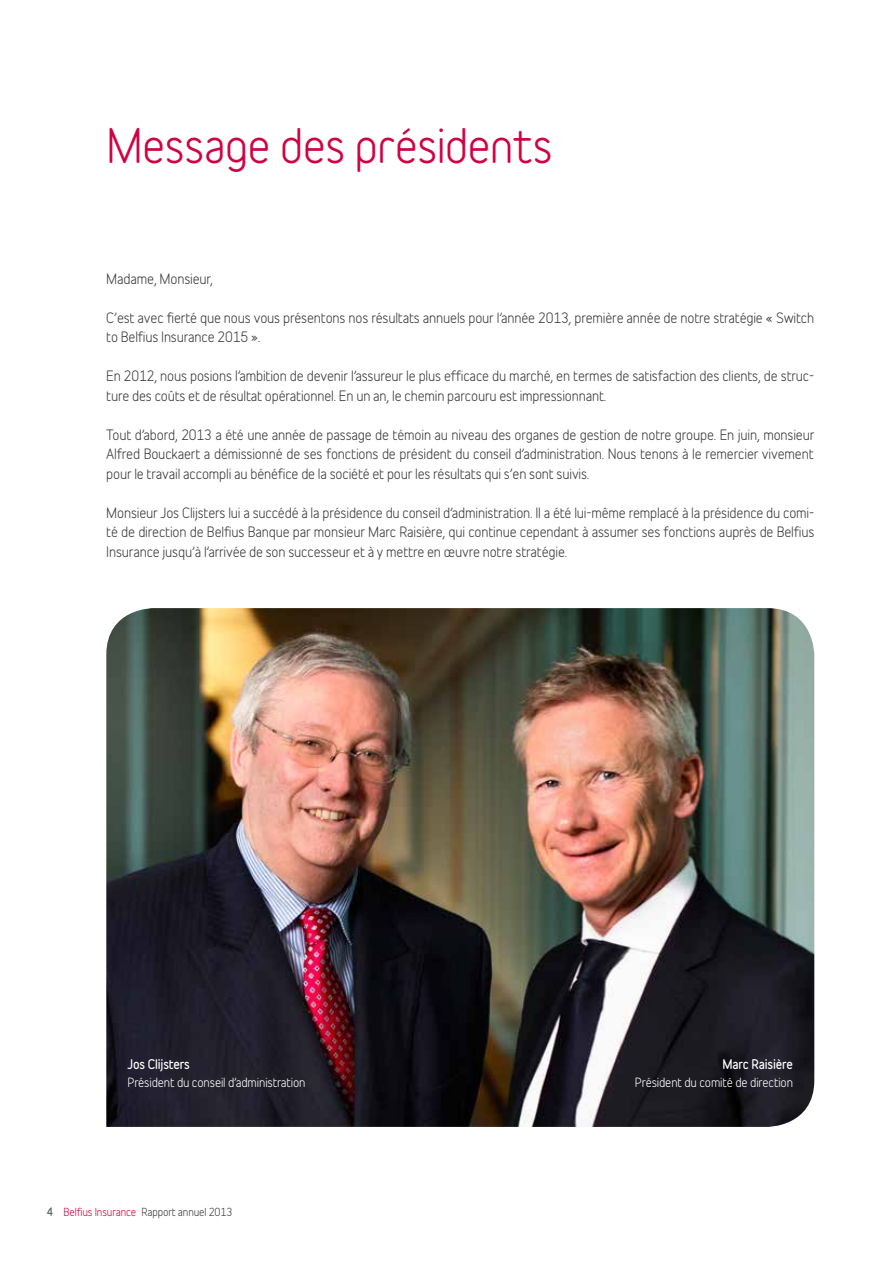
<style>
.page{position:relative;width:893px;height:1263px;background:#fff}
.page>*{position:absolute;margin:0;border:0;box-sizing:border-box;transform-origin:0 0}
.t1{font:45px "Belfius Normal";letter-spacing:-.015em;color:#d00242}
.t2{font:13.5px/19.5px "Belfius Alternative";letter-spacing:-.01em;color:#3c3c3b}
.t3{font:12px "Belfius Alternative";letter-spacing:-.01em;color:#fff}
.t4{font:700 12px "Belfius Alternative";letter-spacing:-.01em;color:#fff}
.t5{font:10.5px "Belfius Alternative";letter-spacing:-.01em;color:#3c3c3b}
.s1{font-weight:700;color:#4d5f6b}
.s2{color:#d00242}
</style>
<div class="page">
<img style="left:106px;top:608px;width:708px;height:519px">
<h1 class="t1" style="left:106px;top:108px;width:448px">Message des présidents</h1>
<p class="t2" style="left:106px;top:267px;width:108px">Madame, Monsieur,</p>
<p class="t2" style="left:106px;top:306px;width:709px">C’est avec fierté que nous vous présentons nos résultats annuels pour l’année 2013, première année de notre stratégie « Switch to Belfius Insurance 2015 ».</p>
<p class="t2" style="left:106px;top:365px;width:709px">En 2012, nous posions l’ambition de devenir l’assureur le plus efficace du marché, en termes de satisfaction des clients, de struc&shy;ture des coûts et de résultat opérationnel. En un an, le chemin parcouru est impressionnant.</p>
<p class="t2" style="left:106px;top:423px;width:709px;text-align:justify">Tout d’abord, 2013 a été une année de passage de témoin au niveau des organes de gestion de notre groupe. En juin, monsieur Alfred Bouckaert a démissionné de ses fonctions de président du conseil d’administration. Nous tenons à le remercier vivement pour le travail accompli au bénéfice de la société et pour les résultats qui s’en sont suivis.</p>
<p class="t2" style="left:106px;top:501px;width:709px;text-align:justify">Monsieur Jos Clijsters lui a succédé à la présidence du conseil d’administration. Il a été lui-même remplacé à la présidence du comi&shy;té de direction de Belfius Banque par monsieur Marc Raisière, qui continue cependant à assumer ses fonctions auprès de Belfius Insurance jusqu’à l’arrivée de son successeur et à y mettre en œuvre notre stratégie.</p>
<p class="t4" style="left:128px;top:1055px;width:64px">Jos Clijsters</p>
<p class="t3" style="left:128px;top:1073px;width:180px">Président du conseil d’administration</p>
<p class="t5" style="left:47px;top:1203px;width:187px"><span class="s1">4</span> <span class="s2">Belfius Insurance</span> Rapport annuel 2013</p>
<p class="t4" style="left:722px;top:1055px;width:72px">Marc Raisière</p>
<p class="t3" style="left:635px;top:1073px;width:160px">Président du comité de direction</p>
</div>
